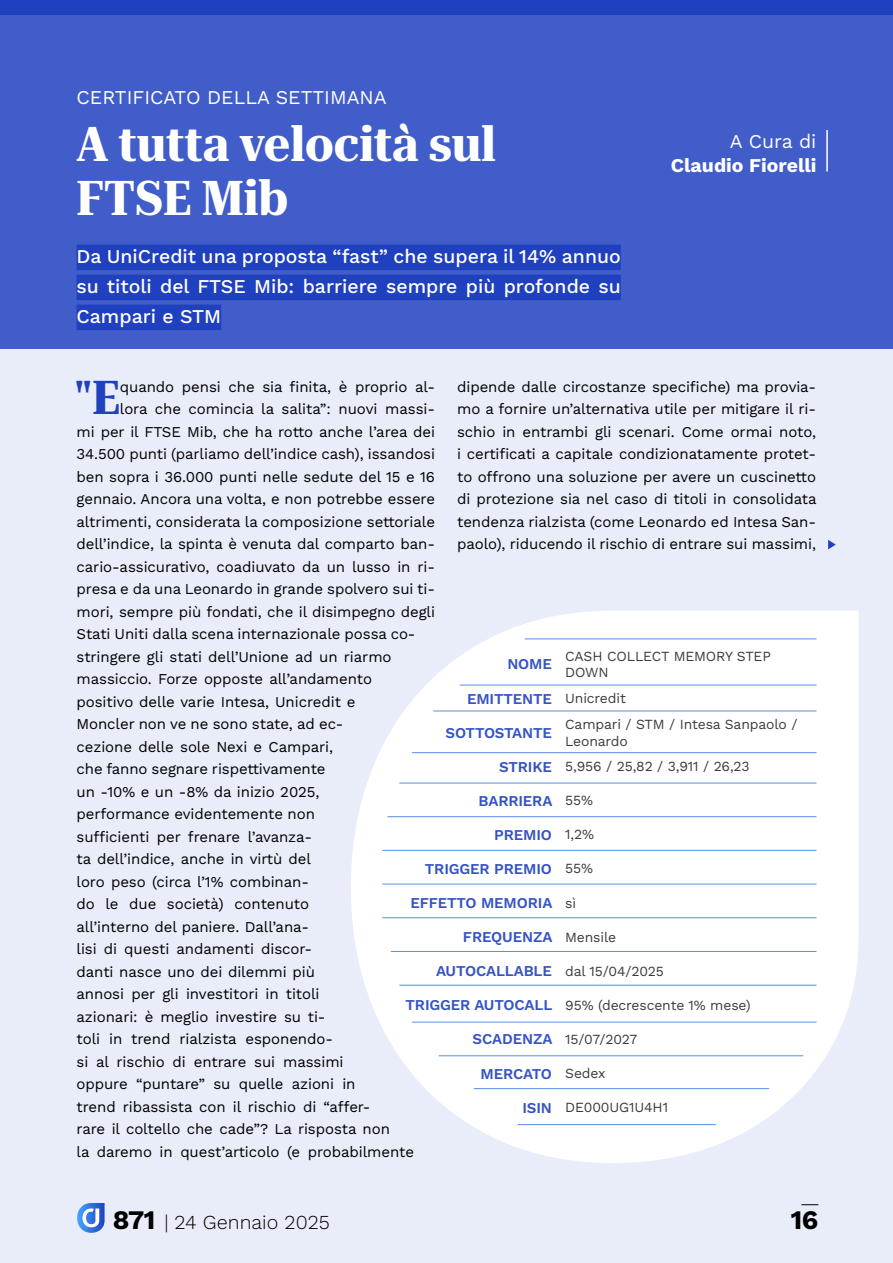
<style>
.page{position:relative;width:893px;height:1263px;background:#fff}
.page>*{position:absolute;margin:0;border:0;box-sizing:border-box;transform-origin:0 0}
.t1{font:700 semi-condensed 48px/54px "Roboto Serif 120 pt";color:#fff}
.t2{font:700 semi-condensed 46.65px "Roboto Serif 120 pt";color:#1f40bf}
.t3{font:700 26.7px "Work Sans";color:#000}
.t4{font:300 19.8px "Work Sans";color:#000}
.t5{font:500 19.5px/30px "Work Sans";color:#fff;text-align:justify}
.t6{font:19.5px "Work Sans";color:#fff}
.t7{font:700 19.5px "Work Sans";color:#fff}
.t8{font:15px/22.5px "Work Sans";letter-spacing:-.005em;color:#000;text-align:justify}
.t9{font:600 15px "Work Sans";letter-spacing:-.01em;color:#3553c5}
.t10{font:13.95px/16.8px "Work Sans";letter-spacing:-.01em;color:#3c3c3b}
.s1{font-weight:400;font-size:13.95px;color:#3c3c3b}
.s2{font-weight:600;font-size:15px;color:#3553c5}
.s3{font-weight:700;font-size:26.7px}
</style>
<div class="page">
<div style="left:0;top:15px;width:893px;height:335px;background:#415dc9"></div>
<div style="left:77px;top:245px;width:544px;height:25px;background:#1f40bf"></div>
<div style="left:77px;top:275px;width:544px;height:25px;background:#1f40bf"></div>
<div style="left:77px;top:305px;width:144px;height:25px;background:#1f40bf"></div>
<div style="left:0;top:350px;width:893px;height:913px;background:#e9ecf9"></div>
<hr style="left:826px;top:130px;width:2px;height:42px;background:#fff">
<svg style="left:351px;top:611px;width:507px;height:552px;fill:#fff"></svg>
<hr style="left:460px;top:685px;width:356px;height:1px;background:#5a8ee6">
<hr style="left:525px;top:639px;width:291px;height:1px;background:#5a8ee6">
<hr style="left:433px;top:711px;width:383px;height:1px;background:#5a8ee6">
<hr style="left:412px;top:752px;width:404px;height:1px;background:#5a8ee6">
<hr style="left:399px;top:783px;width:417px;height:1px;background:#5a8ee6">
<hr style="left:387px;top:816px;width:429px;height:1px;background:#5a8ee6">
<hr style="left:382px;top:850px;width:434px;height:1px;background:#5a8ee6">
<hr style="left:382px;top:884px;width:434px;height:1px;background:#5a8ee6">
<hr style="left:382px;top:917px;width:434px;height:1px;background:#5a8ee6">
<hr style="left:391px;top:951px;width:425px;height:1px;background:#5a8ee6">
<hr style="left:399px;top:985px;width:417px;height:1px;background:#5a8ee6">
<hr style="left:412px;top:1022px;width:404px;height:1px;background:#5a8ee6">
<hr style="left:439px;top:1055px;width:364px;height:1px;background:#5a8ee6">
<hr style="left:474px;top:1088px;width:295px;height:1px;background:#5a8ee6">
<hr style="left:517px;top:1124px;width:199px;height:1px;background:#5a8ee6">
<svg style="left:77px;top:1203px;width:28px;height:30px"></svg>
<svg style="left:801px;top:1204px;width:17px;height:1px"></svg>
<div style="left:0;top:0;width:893px;height:15px;background:#1f40bf"></div>
<svg style="left:828px;top:540px;width:8px;height:9px"></svg>
<h3 class="t6" style="left:77px;top:83px;width:312px">CERTIFICATO DELLA SETTIMANA</h3>
<h1 class="t1" style="left:77px;top:114px;width:421px">A tutta velocità sul<br>FTSE Mib</h1>
<h3 class="t5" style="left:77px;top:241px;width:546px">Da UniCredit una proposta “fast” che supera il 14% annuo su titoli del FTSE Mib: barriere sempre più profonde su Campari e STM</h3>
<h3 class="t6" style="left:730px;top:127px;width:88px">A Cura di</h3>
<h3 class="t7" style="left:671px;top:150px;width:147px">Claudio Fiorelli</h3>
<p class="t8" style="left:457px;top:375px;width:361px">dipende dalle circostanze specifiche) ma provia&shy;mo a fornire un’alternativa utile per mitigare il ri&shy;schio in entrambi gli scenari. Come ormai noto, i certificati a capitale condizionatamente protet&shy;to offrono una soluzione per avere un cuscinetto di protezione sia nel caso di titoli in consolidata tendenza rialzista (come Leonardo ed Intesa San&shy;paolo), riducendo il rischio di entrare sui massimi,</p>
<h2 class="t2" style="left:74px;top:359px;width:47px">"E</h2>
<p class="t8" style="left:120px;top:375px;width:317px">quando pensi che sia finita, è proprio al-</p>
<p class="t8" style="left:120px;top:397px;width:317px">lora che comincia la salita”: nuovi massi-</p>
<p class="t8" style="left:77px;top:420px;width:360px">mi per il FTSE Mib, che ha rotto anche l’area dei</p>
<p class="t8" style="left:77px;top:442px;width:360px">34.500 punti (parliamo dell’indice cash), issandosi</p>
<p class="t8" style="left:77px;top:465px;width:360px">ben sopra i 36.000 punti nelle sedute del 15 e 16</p>
<p class="t8" style="left:77px;top:487px;width:360px">gennaio. Ancora una volta, e non potrebbe essere</p>
<p class="t8" style="left:77px;top:510px;width:360px">altrimenti, considerata la composizione settoriale</p>
<p class="t8" style="left:77px;top:532px;width:360px">dell’indice, la spinta è venuta dal comparto ban-</p>
<p class="t8" style="left:77px;top:555px;width:360px">cario-assicurativo, coadiuvato da un lusso in ri-</p>
<p class="t8" style="left:77px;top:577px;width:360px">presa e da una Leonardo in grande spolvero sui ti-</p>
<p class="t8" style="left:77px;top:600px;width:360px">mori, sempre più fondati, che il disimpegno degli</p>
<p class="t8" style="left:77px;top:622px;width:341px">Stati Uniti dalla scena internazionale possa co-</p>
<p class="t8" style="left:77px;top:645px;width:317px">stringere gli stati dell’Unione ad un riarmo</p>
<p class="t8" style="left:77px;top:667px;width:297px">massiccio. Forze opposte all’andamento</p>
<p class="t8" style="left:77px;top:690px;width:281px">positivo delle varie Intesa, Unicredit e</p>
<p class="t8" style="left:77px;top:712px;width:269px">Moncler non ve ne sono state, ad ec-</p>
<p class="t8" style="left:77px;top:735px;width:258px">cezione delle sole Nexi e Campari,</p>
<p class="t8" style="left:77px;top:757px;width:251px">che fanno segnare rispettivamente</p>
<p class="t8" style="left:77px;top:780px;width:245px">un -10% e un -8% da inizio 2025,</p>
<p class="t8" style="left:77px;top:802px;width:240px">performance evidentemente non</p>
<p class="t8" style="left:77px;top:825px;width:237px">sufficienti per frenare l’avanza-</p>
<p class="t8" style="left:77px;top:847px;width:236px">ta dell’indice, anche in virtù del</p>
<p class="t8" style="left:77px;top:870px;width:234px">loro peso (circa l’1% combinan-</p>
<p class="t8" style="left:77px;top:892px;width:234px">do le due società) contenuto</p>
<p class="t8" style="left:77px;top:915px;width:234px">all’interno del paniere. Dall’ana-</p>
<p class="t8" style="left:77px;top:937px;width:237px">lisi di questi andamenti discor-</p>
<p class="t8" style="left:77px;top:960px;width:240px">danti nasce uno dei dilemmi più</p>
<p class="t8" style="left:77px;top:982px;width:245px">annosi per gli investitori in titoli</p>
<p class="t8" style="left:77px;top:1005px;width:251px">azionari: è meglio investire su ti-</p>
<p class="t8" style="left:77px;top:1027px;width:258px">toli in trend rialzista esponendo-</p>
<p class="t8" style="left:77px;top:1050px;width:269px">si al rischio di entrare sui massimi</p>
<p class="t8" style="left:77px;top:1072px;width:281px">oppure “puntare” su quelle azioni in</p>
<p class="t8" style="left:77px;top:1095px;width:295px">trend ribassista con il rischio di “affer-</p>
<p class="t8" style="left:77px;top:1117px;width:315px">rare il coltello che cade”? La risposta non</p>
<p class="t8" style="left:77px;top:1140px;width:339px">la daremo in quest’articolo (e probabilmente</p>
<p class="t9" style="left:507px;top:653px;width:46px">NOME</p>
<p class="t10" style="left:565px;top:647px;width:207px">CASH COLLECT MEMORY STEP<br>DOWN</p>
<p class="t9" style="left:467px;top:687px;width:160px">EMITTENTE <span class="s1">Unicredit</span></p>
<p class="t9" style="left:446px;top:721px;width:108px">SOTTOSTANTE</p>
<p class="t10" style="left:565px;top:715px;width:234px">Campari / STM / Intesa Sanpaolo /<br>Leonardo</p>
<p class="t10" style="left:499px;top:757px;width:252px"><span class="s2">STRIKE</span> 5,956 / 25,82 / 3,911 / 26,23</p>
<p class="t9" style="left:479px;top:789px;width:116px">BARRIERA <span class="s1">55%</span></p>
<p class="t9" style="left:494px;top:823px;width:101px">PREMIO <span class="s1">1,2%</span></p>
<p class="t9" style="left:425px;top:857px;width:170px">TRIGGER PREMIO <span class="s1">55%</span></p>
<p class="t9" style="left:410px;top:892px;width:167px">EFFETTO MEMORIA <span class="s1">sì</span></p>
<p class="t9" style="left:463px;top:926px;width:155px">FREQUENZA <span class="s1">Mensile</span></p>
<p class="t10" style="left:436px;top:962px;width:230px"><span class="s2">AUTOCALLABLE</span> dal 15/04/2025</p>
<p class="t10" style="left:406px;top:996px;width:347px"><span class="s2">TRIGGER AUTOCALL</span> 95% (decrescente 1% mese)</p>
<p class="t10" style="left:473px;top:1030px;width:166px"><span class="s2">SCADENZA</span> 15/07/2027</p>
<p class="t9" style="left:481px;top:1062px;width:126px">MERCATO <span class="s1">Sedex</span></p>
<p class="t10" style="left:522px;top:1098px;width:147px"><span class="s2">ISIN</span> DE000UG1U4H1</p>
<h3 class="t4" style="left:113px;top:1207px;width:218px"><span class="s3">871</span> | 24 Gennaio 2025</h3>
<h3 class="t3" style="left:791px;top:1199px;width:29px">16</h3>
</div>
